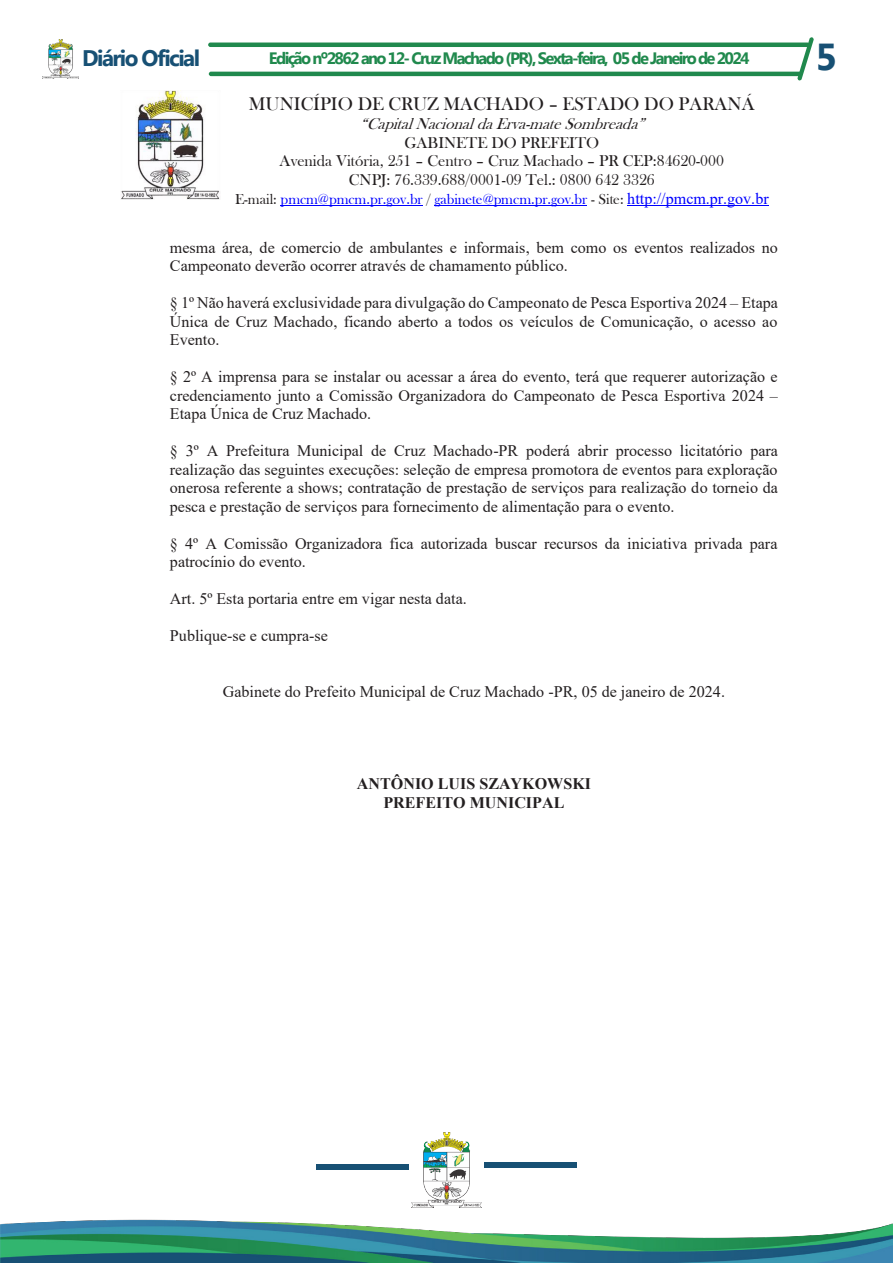
<style>
.page{position:relative;width:893px;height:1263px;background:#fff}
.page>*{position:absolute;margin:0;border:0;box-sizing:border-box;transform-origin:0 0}
.t1{font:700 37.5px "Myanmar Text";color:#175074}
.t2{font:700 22.5px "Myanmar Text";letter-spacing:-.07em;color:#175074}
.t3{font:18.75px "Bask Old Face";color:#231f20}
.t4{font:700 16.5px "Myanmar Text";letter-spacing:-.1em;color:#20894d}
.t5{font:16.05px/18.5px "Times New Roman";color:#231f20;text-align:justify}
.t6{font:16.05px/18.5px "Bask Old Face";color:#231f20;text-align:center}
.t7{font:700 16.05px/18.5px "Times New Roman";color:#231f20;text-align:center}
.t8{font:14.85px "Bask Old Face";color:#00f}
.s1{font-style:italic}
.s2{color:#231f20}
.s3{font-family:"Times New Roman";font-size:16.05px}
</style>
<div class="page">
<img style="left:0;top:1219px;width:893px;height:44px">
<hr style="left:208px;top:43px;width:602px;height:4px;background:#20894d;border-radius:2px">
<hr style="left:209px;top:72px;width:593px;height:4px;background:#20894d;border-radius:2px">
<img style="left:43px;top:40px;width:36px;height:38px">
<svg style="left:797px;top:37px;width:17px;height:44px"></svg>
<svg style="left:316px;top:1165px;width:93px;height:5px"></svg>
<img style="left:411px;top:1132px;width:71px;height:76px">
<svg style="left:484px;top:1162px;width:93px;height:5px"></svg>
<hr style="left:281px;top:205px;width:142px;height:1px;background:#00f">
<hr style="left:434px;top:205px;width:153px;height:1px;background:#00f">
<hr style="left:627px;top:205px;width:142px;height:1px;background:#00f">
<img style="left:121px;top:90px;width:99px;height:110px">
<p class="t2" style="left:82px;top:45px;width:119px">Diário Oficial</p>
<p class="t4" style="left:269px;top:49px;width:482px">Edição nº2862 ano 12- Cruz Machado (PR), Sexta-feira, 05 de Janeiro de 2024</p>
<p class="t1" style="left:815px;top:35px;width:23px">5</p>
<p class="t3" style="left:249px;top:94px;width:507px">MUNICÍPIO DE CRUZ MACHADO – ESTADO DO PARANÁ</p>
<p class="t6" style="left:280px;top:115px;width:446px"><span class="s1">“CapitalNacionaldaErva-mateSombreada”<br></span>GABINETE DO PREFEITO<br>Avenida Vitória, 251 – Centro – Cruz Machado – PR CEP:84620-000<br>CNPJ: 76.339.688/0001-09 Tel.: 0800 642 3326</p>
<p class="t8" style="left:235px;top:191px;width:535px"><span class="s2">E-mail:</span> pmcm@pmcm.pr.gov.br <span class="s2">/</span> gabinete@pmcm.pr.gov.br <span class="s2">- Site:</span> <span class="s3">http://pmcm.pr.gov.br</span></p>
<p class="t5" style="left:170px;top:238px;width:609px">mesma área, de comercio de ambulantes e informais, bem como os eventos realizados no<br>Campeonato deverão ocorrer através de chamamento público.</p>
<p class="t5" style="left:170px;top:293px;width:609px">§ 1º Não haverá exclusividade para divulgação do Campeonato de Pesca Esportiva 2024 – Etapa Única de Cruz Machado, ficando aberto a todos os veículos de Comunicação, o acesso ao Evento.</p>
<p class="t5" style="left:170px;top:367px;width:609px">§ 2º A imprensa para se instalar ou acessar a área do evento, terá que requerer autorização e credenciamento junto a Comissão Organizadora do Campeonato de Pesca Esportiva 2024 – Etapa Única de Cruz Machado.</p>
<p class="t5" style="left:170px;top:441px;width:609px">§ 3º A Prefeitura Municipal de Cruz Machado-PR poderá abrir processo licitatório para realização das seguintes execuções: seleção de empresa promotora de eventos para exploração onerosa referente a shows; contratação de prestação de serviços para realização do torneio da pesca e prestação de serviços para fornecimento de alimentação para o evento.</p>
<p class="t5" style="left:170px;top:534px;width:609px">§ 4º A Comissão Organizadora fica autorizada buscar recursos da iniciativa privada para patrocínio do evento.</p>
<p class="t5" style="left:170px;top:589px;width:298px">Art. 5º Esta portaria entre em vigar nesta data.</p>
<p class="t5" style="left:170px;top:626px;width:160px">Publique-se e cumpra-se</p>
<p class="t5" style="left:223px;top:682px;width:504px">Gabinete do Prefeito Municipal de Cruz Machado -PR, 05 de janeiro de 2024.</p>
<p class="t7" style="left:357px;top:774px;width:236px">ANTÔNIO LUIS SZAYKOWSKI<br>PREFEITO MUNICIPAL</p>
</div>
